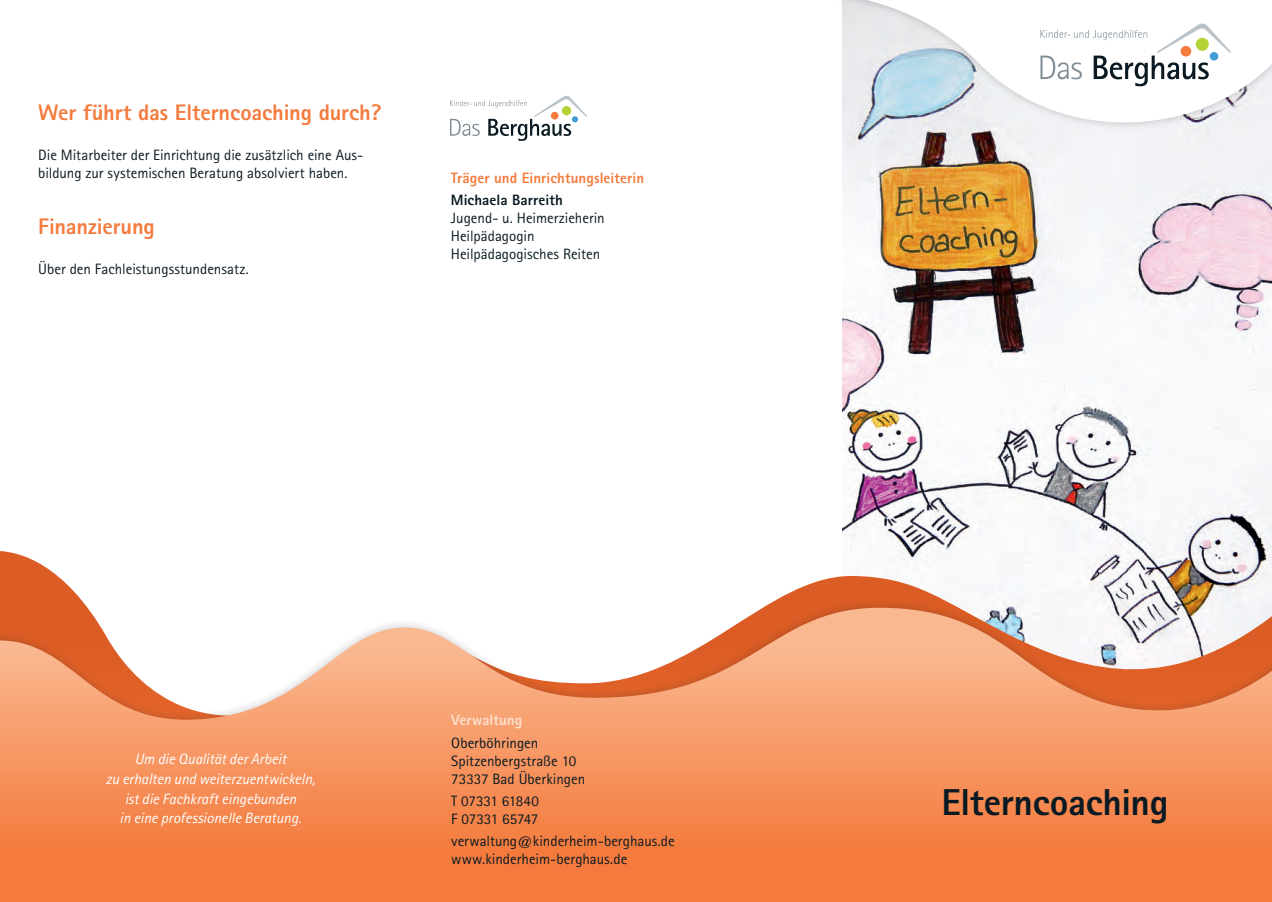
<style>
.page{position:relative;width:1272px;height:902px;background:#fff}
.page>*{position:absolute;margin:0;border:0;box-sizing:border-box;transform-origin:0 0}
.t1{font:800 37.5px "AT Rotis Sans Serif";letter-spacing:-.01em;color:#0b1a22}
.t2{font:800 22.5px "AT Rotis Sans Serif";letter-spacing:-.005em;color:#f47b3d}
.t3{font:15px/18px "AT Rotis Sans Serif";color:#0b1a22}
.t4{font:italic 15px/19.8px "AT Rotis Sans Serif";letter-spacing:-.005em;color:#fff;text-align:center}
.t5{font:800 15px "AT Rotis Sans Serif";color:#f47b3d}
.t6{font:800 15px "AT Rotis Sans Serif";color:#0b1a22}
.t7{font:800 15px "AT Rotis Sans Serif";color:#fde0cd}
</style>
<div class="page">
<img style="left:842px;top:150px;width:429px;height:401px">
<svg style="left:0;top:551px;width:1271px;height:47px"></svg>
<div style="left:0;top:598px;width:1271px;height:303px;background:#231f20;opacity:.25"></div>
<svg style="left:0;top:607px;width:1271px;height:294px;background:#f49c6d"></svg>
<svg style="left:842px;top:0;width:429px;height:150px"></svg>
<svg style="left:1040px;top:21px;width:191px;height:65px"></svg>
<svg style="left:450px;top:95px;width:137px;height:46px"></svg>
<h2 class="t2" style="left:38px;top:98px;width:345px">Wer führt das Elterncoaching durch?</h2>
<p class="t3" style="left:38px;top:145px;width:326px">Die Mitarbeiter der Einrichtung die zusätzlich eine Aus&shy;bildung zur systemischen Beratung absolviert haben.</p>
<h2 class="t2" style="left:38px;top:212px;width:118px">Finanzierung</h2>
<p class="t3" style="left:38px;top:259px;width:212px">Über den Fachleistungsstundensatz.</p>
<p class="t5" style="left:451px;top:168px;width:195px">Träger und Einrichtungsleiterin</p>
<p class="t6" style="left:451px;top:190px;width:113px">Michaela Barreith</p>
<p class="t3" style="left:451px;top:209px;width:155px">Jugend- u. Heimerzieherin<br>Heilpädagogin<br>Heilpädagogisches Reiten</p>
<p class="t4" style="left:106px;top:749px;width:211px">Um die Qualität der Arbeit<br>zu erhalten und weiterzuentwickeln, ist die Fachkraft eingebunden<br>in eine professionelle Beratung.</p>
<p class="t7" style="left:451px;top:710px;width:73px">Verwaltung</p>
<p class="t3" style="left:451px;top:733px;width:135px">Oberböhringen<br>Spitzenbergstraße 10<br>73337 Bad Überkingen</p>
<p class="t3" style="left:451px;top:791px;width:89px">T 07331 61840<br>F 07331 65747</p>
<p class="t3" style="left:451px;top:832px;width:225px">verwaltung@kinderheim-berghaus.de www.kinderheim-berghaus.de</p>
<h1 class="t1" style="left:941px;top:777px;width:228px">Elterncoaching</h1>
</div>
